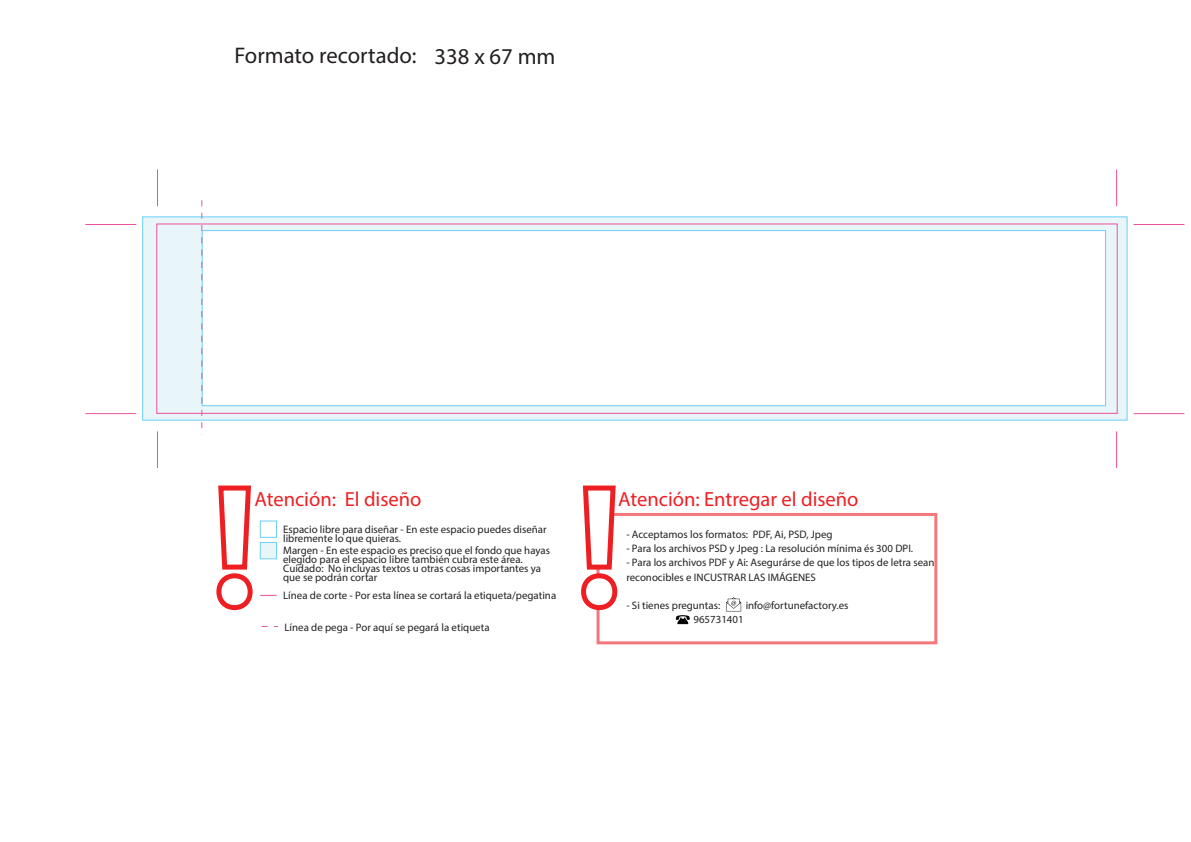
<style>
.page{position:relative;width:1191px;height:842px;background:#fff}
.page>*{position:absolute;margin:0;border:0;box-sizing:border-box;transform-origin:0 0}
.t1{font:700 22.7px "Myriad";color:#231f20}
.t2{font:700 20.5px "Myriad";color:#ee1f23}
.t3{font:10.9px/9px "Myriad";color:#231f20}
.t4{font:700 10.9px/14.1px "Myriad";color:#231f20}
.s1{font-weight:700}
.s2{font-weight:400}
</style>
<div class="page">
<div style="left:260px;top:542px;width:17px;height:17px;background:#73d1f6"></div>
<div style="left:260px;top:521px;width:17px;height:17px;background:#74d1f6"></div>
<svg style="left:216px;top:485px;width:60px;height:126px"></svg>
<svg style="left:581px;top:485px;width:39px;height:128px"></svg>
<svg style="left:675px;top:615px;width:15px;height:9px"></svg>
<svg style="left:726px;top:597px;width:15px;height:14px"></svg>
<svg style="left:142px;top:216px;width:985px;height:205px"></svg>
<hr style="left:157px;top:170px;width:1px;height:36px;background:#ee509c">
<hr style="left:85px;top:224px;width:51px;height:1px;background:#ee509c">
<hr style="left:157px;top:431px;width:1px;height:37px;background:#ee509c">
<hr style="left:1116px;top:170px;width:1px;height:36px;background:#ee509c">
<hr style="left:1133px;top:224px;width:51px;height:1px;background:#ee509c">
<hr style="left:85px;top:413px;width:51px;height:1px;background:#ee509c">
<hr style="left:1133px;top:413px;width:51px;height:1px;background:#ee509c">
<hr style="left:1116px;top:431px;width:1px;height:37px;background:#ee509c">
<svg style="left:201px;top:200px;width:1px;height:235px"></svg>
<div style="left:156px;top:224px;width:961px;height:190px;border:1px solid #ee509c"></div>
<svg style="left:261px;top:626px;width:17px;height:1px"></svg>
<h1 class="t1" style="left:234px;top:41px;width:322px">Formato recortado: 338 x 67 mm</h1>
<h2 class="t2" style="left:254px;top:487px;width:169px">Atención: El diseño</h2>
<p class="t3" style="left:283px;top:525px;width:265px"><span class="s1">Espacio libre para diseñar -</span> En este espacio puedes diseñar libremente lo que quieras.</p>
<p class="t3" style="left:283px;top:545px;width:268px"><span class="s1">Margen -</span> En este espacio es preciso que el fondo que hayas elegido para el espacio libre también cubra este área.<br>Cuidado: No incluyas textos u otras cosas importantes ya que se podrán cortar</p>
<p class="t3" style="left:283px;top:591px;width:274px"><span class="s1">Línea de corte -</span> Por esta línea se cortará la etiqueta/pegatina</p>
<p class="t3" style="left:284px;top:622px;width:207px"><span class="s1">Línea de pega</span> - Por aquí se pegará la etiqueta</p>
<h2 class="t2" style="left:618px;top:487px;width:242px">Atención: Entregar el diseño</h2>
<p class="t4" style="left:626px;top:527px;width:208px">- Acceptamos los formatos<span class="s2">: PDF, Ai, PSD, Jpeg</span></p>
<p class="t3" style="left:626px;top:544px;width:288px">- Para los archivos PSD y Jpeg : <span class="s1">La resolución mínima</span> és 300 DPI.</p>
<p class="t4" style="left:626px;top:556px;width:310px"><span class="s2">- Para los archivos PDF y Ai:</span> Asegurárse de que los tipos de letra sean reconocibles e INCUSTRAR LAS IMÁGENES</p>
<p class="t3" style="left:626px;top:600px;width:95px">- Si tienes preguntas:</p>
<p class="t3" style="left:745px;top:600px;width:104px">info@fortunefactory.es</p>
<p class="t3" style="left:693px;top:615px;width:52px">965731401</p>
</div>
